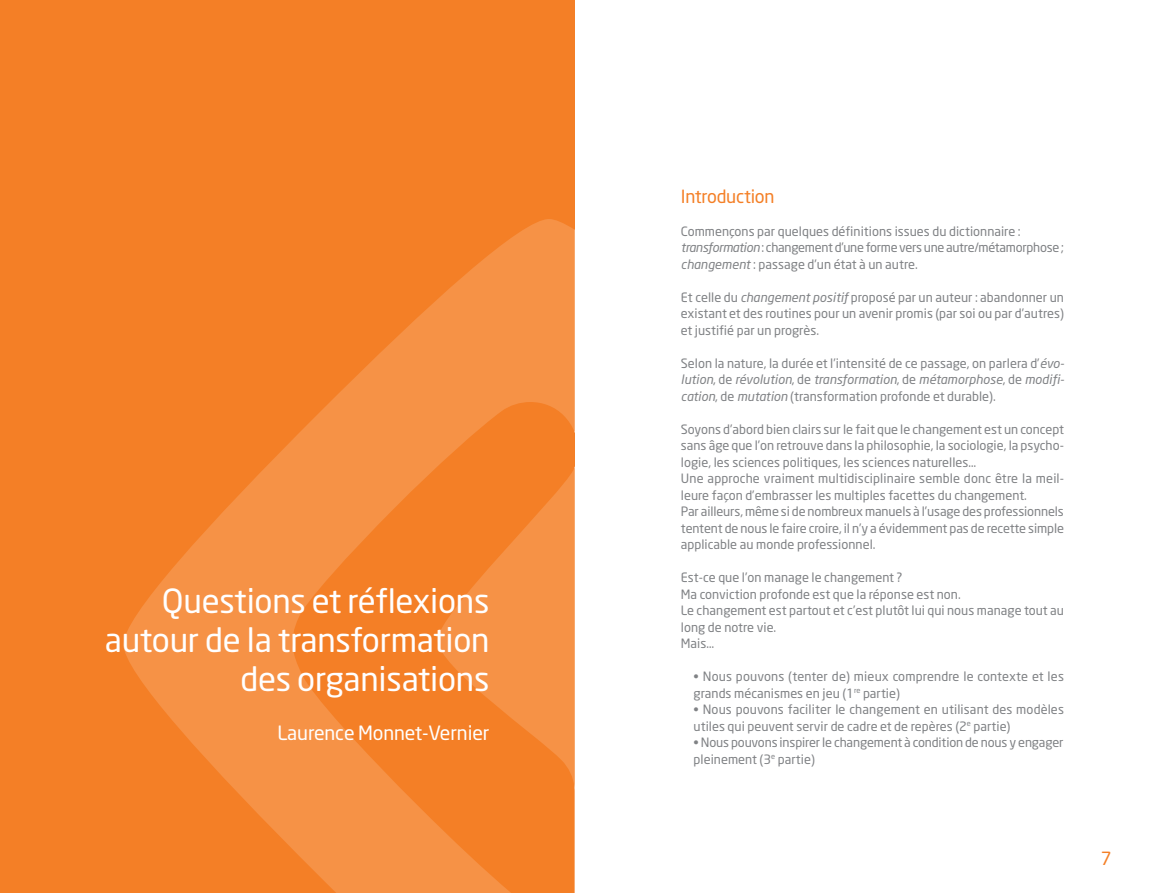
<style>
.page{position:relative;width:1149px;height:893px;background:#fff}
.page>*{position:absolute;margin:0;border:0;box-sizing:border-box;transform-origin:0 0}
.t1{font:33px/39px "Neo Sans";letter-spacing:-.005em;color:#fff;text-align:right}
.t2{font:19.5px "Neo Sans";letter-spacing:-.005em;color:#fff}
.t3{font:18px "Neo Sans";letter-spacing:-.01em;color:#f47f26}
.t4{font:12.75px/16.5px "Neo Sans";letter-spacing:.005em;color:#808285}
.s1{font-style:italic}
</style>
<div class="page">
<div style="left:0;top:0;width:574px;height:893px;background:#f47f26"></div>
<svg style="left:123px;top:219px;width:451px;height:674px"></svg>
<h1 class="t1" style="left:105px;top:581px;width:386px">Questions et réflexions autour de la transformation des organisations</h1>
<h2 class="t2" style="left:277px;top:721px;width:213px">Laurence Monnet-Vernier</h2>
<h3 class="t3" style="left:680px;top:185px;width:95px">Introduction</h3>
<p class="t4" style="left:680px;top:222px;width:384px">Commençons par quelques définitions issues du dictionnaire : <span class="s1">transformation</span> : changement d’une forme vers une autre/métamorphose ; <span class="s1">changement</span> : passage d’un état à un autre.</p>
<p class="t4" style="left:680px;top:288px;width:384px;text-align:justify">Et celle du <span class="s1">changement positif</span> proposé par un auteur : abandonner un existant et des routines pour un avenir promis (par soi ou par d’autres) et justifié par un progrès.</p>
<p class="t4" style="left:680px;top:354px;width:385px;text-align:justify">Selon la nature, la durée et l’intensité de ce passage, on parlera d’<span class="s1">évo&shy;lution</span>, de <span class="s1">révolution</span>, de <span class="s1">transformation</span>, de <span class="s1">métamorphose</span>, de <span class="s1">modifi&shy;cation</span>, de <span class="s1">mutation</span> (transformation profonde et durable).</p>
<p class="t4" style="left:680px;top:420px;width:384px">Soyons d’abord bien clairs sur le fait que le changement est un concept sans âge que l’on retrouve dans la philosophie, la sociologie, la psycho&shy;logie, les sciences politiques, les sciences naturelles…<br>Une approche vraiment multidisciplinaire semble donc être la meil&shy;leure façon d’embrasser les multiples facettes du changement.<br>Par ailleurs, même si de nombreux manuels à l’usage des professionnels tentent de nous le faire croire, il n’y a évidemment pas de recette simple applicable au monde professionnel.</p>
<p class="t4" style="left:680px;top:569px;width:384px">Est-ce que l’on manage le changement ?<br>Ma conviction profonde est que la réponse est non.<br>Le changement est partout et c’est plutôt lui qui nous manage tout au long de notre vie.<br>Mais…</p>
<p class="t4" style="left:693px;top:668px;width:371px">• Nous pouvons (tenter de) mieux comprendre le contexte et les grands mécanismes en jeu (1<sup>re</sup> partie)</p>
<p class="t4" style="left:693px;top:701px;width:372px">• Nous pouvons faciliter le changement en utilisant des modèles utiles qui peuvent servir de cadre et de repères (2<sup>e</sup> partie)</p>
<p class="t4" style="left:693px;top:734px;width:371px">• Nous pouvons inspirer le changement à condition de nous y engager pleinement (3<sup>e</sup> partie)</p>
<h3 class="t3" style="left:1100px;top:847px;width:12px">7</h3>
</div>
